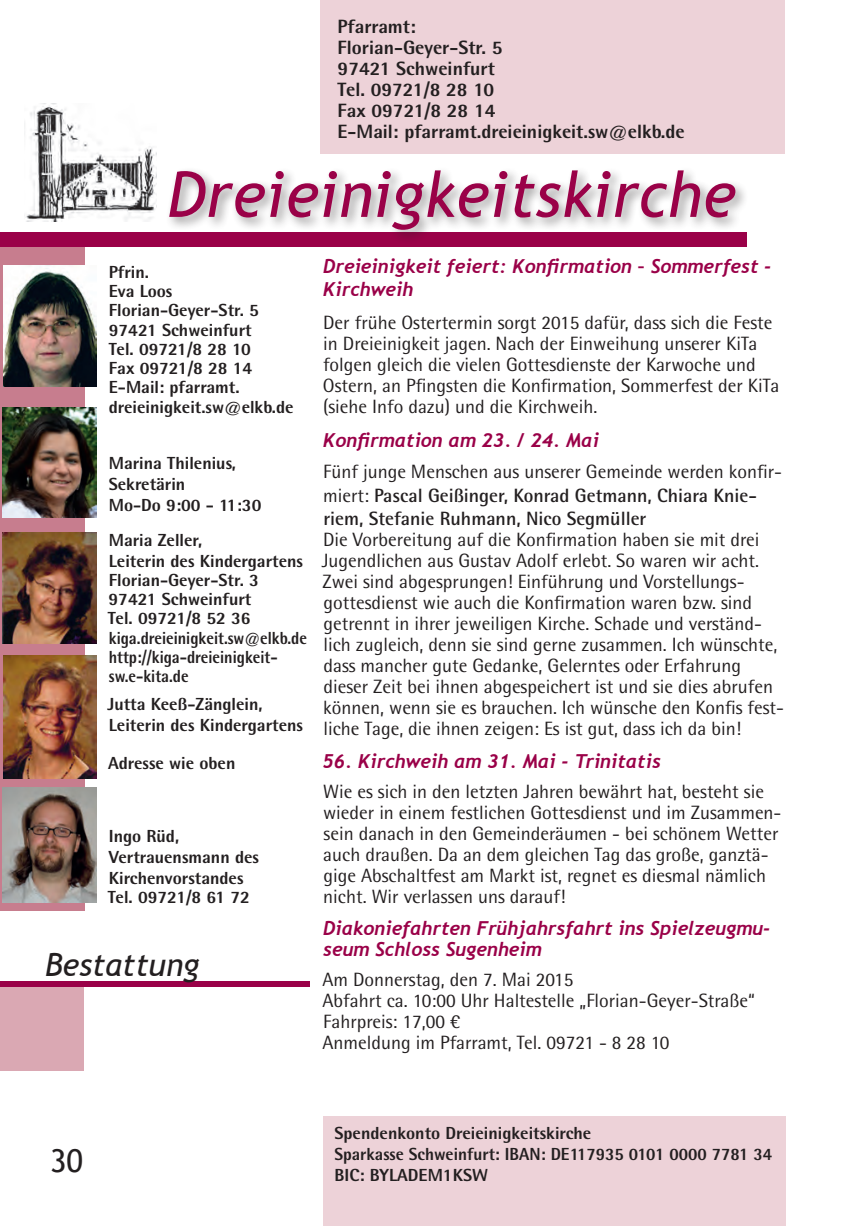
<style>
.page{position:relative;width:859px;height:1226px;background:#fff}
.page>*{position:absolute;margin:0;border:0;box-sizing:border-box;transform-origin:0 0}
.t1{font:italic 63px "Trebuchet MS";color:#9a0148}
.t2{font:italic 31.5px "Trebuchet MS";color:#231f20}
.t3{font:31.5px "Trebuchet MS";color:#231f20}
.Paragraph_Style_1{font:19.25px/21px "Rotis Semi Sans Std";color:#231f20}
.Paragraph_Style_1-2{font:italic 700 19.25px/23.1px "Trebuchet";color:#9a0148}
.Paragraph_Style_1-3{font:700 19.25px/23.1px "Rotis Semi Sans Std";color:#231f20}
.Infos2{font:800 19.25px/21px "Rotis Semi Sans Std";color:#231f20}
.Infos2-2{font:800 17.5px/19.2px "Rotis Semi Sans Std";color:#231f20}
.Infos2-3{font:800 17.5px/19.2px "Rotis Semi Sans Std";color:#231f20;scale:.9 1}
.Infos2-4{font:800 17.5px "Rotis Semi Sans Std";color:#231f20;scale:.96 1}
.s1{font-weight:400}
</style>
<div class="page">
<div style="left:0;top:233px;width:84px;height:677px;background:#c77d8e"></div>
<div style="left:0;top:232px;width:745px;height:14px;background:#9a0148"></div>
<div style="left:165px;top:166px;width:583px;height:78px;background:#231f20;opacity:.45"></div>
<div style="left:320px;top:0;width:464px;height:153px;background:#edd2d8"></div>
<img style="left:26px;top:103px;width:130px;height:119px">
<img style="left:3px;top:265px;width:94px;height:121px">
<img style="left:3px;top:408px;width:94px;height:109px">
<img style="left:3px;top:532px;width:94px;height:111px">
<img style="left:3px;top:655px;width:94px;height:123px">
<img style="left:3px;top:787px;width:94px;height:115px">
<div style="left:322px;top:1116px;width:463px;height:109px;background:#edd2d8"></div>
<div style="left:0;top:986px;width:83px;height:85px;background:#daa8b3"></div>
<div style="left:0;top:981px;width:309px;height:5px;background:#9a0148"></div>
<p class="Infos2" style="left:337px;top:16px;width:80px">Pfarramt:</p>
<p class="Infos2" style="left:337px;top:37px;width:166px">Florian-Geyer-Str. 5</p>
<p class="Infos2" style="left:337px;top:58px;width:159px">97421 Schweinfurt</p>
<p class="Infos2" style="left:337px;top:79px;width:159px">Tel. 09721/8 28 10<br>Fax 09721/8 28 14</p>
<p class="Infos2" style="left:337px;top:121px;width:348px">E-Mail: pfarramt.dreieinigkeit.sw@elkb.de</p>
<p class="t1" style="left:167px;top:157px;width:570px">Dreieinigkeitskirche</p>
<p class="Infos2-2" style="left:109px;top:262px;width:151px">Pfrin.<br>Eva Loos<br>Florian-Geyer-Str. 5<br>97421 Schweinfurt<br>Tel. 09721/8 28 10<br>Fax 09721/8 28 14<br>E-Mail: pfarramt.</p>
<p class="Infos2-2" style="left:109px;top:397px;width:186px">dreieinigkeit.sw@elkb.de</p>
<p class="Paragraph_Style_1-2" style="left:323px;top:254px;width:449px">Dreieinigkeit feiert: Konfirmation – Sommerfest -<br>Kirchweih</p>
<p class="Paragraph_Style_1" style="left:323px;top:312px;width:458px">Der frühe Ostertermin sorgt 2015 dafür, dass sich die Feste in Dreieinigkeit jagen. Nach der Einweihung unserer KiTa folgen gleich die vielen Gottesdienste der Karwoche und Ostern, an Pfingsten die Konfirmation, Sommerfest der KiTa (siehe Info dazu) und die Kirchweih.</p>
<p class="Paragraph_Style_1-2" style="left:323px;top:428px;width:277px">Konfirmation am 23. / 24. Mai</p>
<p class="Paragraph_Style_1-3" style="left:323px;top:460px;width:460px"><span class="s1">Fünf junge Menschen aus unserer Gemeinde werden konfir&shy;miert:</span> Pascal Geißinger, Konrad Getmann, Chiara Knie&shy;riem, Stefanie Ruhmann, Nico Segmüller</p>
<p class="Paragraph_Style_1" style="left:321px;top:528px;width:463px">Die Vorbereitung auf die Konfirmation haben sie mit drei Jugendlichen aus Gustav Adolf erlebt. So waren wir acht.<br>Zwei sind abgesprungen! Einführung und Vorstellungs&shy;gottesdienst wie auch die Konfirmation waren bzw. sind getrennt in ihrer jeweiligen Kirche. Schade und verständ&shy;lich zugleich, denn sie sind gerne zusammen. Ich wünschte, dass mancher gute Gedanke, Gelerntes oder Erfahrung dieser Zeit bei ihnen abgespeichert ist und sie dies abrufen können, wenn sie es brauchen. Ich wünsche den Konfis fest&shy;liche Tage, die ihnen zeigen: Es ist gut, dass ich da bin!</p>
<p class="Paragraph_Style_1-2" style="left:322px;top:750px;width:340px">56. Kirchweih am 31. Mai - Trinitatis</p>
<p class="Paragraph_Style_1" style="left:323px;top:781px;width:460px">Wie es sich in den letzten Jahren bewährt hat, besteht sie wieder in einem festlichen Gottesdienst und im Zusammen&shy;sein danach in den Gemeinderäumen - bei schönem Wetter auch draußen. Da an dem gleichen Tag das große, ganztä&shy;gige Abschaltfest am Markt ist, regnet es diesmal nämlich nicht. Wir verlassen uns darauf!</p>
<p class="Paragraph_Style_1-2" style="left:323px;top:917px;width:448px;line-height:21px">Diakoniefahrten Frühjahrsfahrt ins Spielzeugmu&shy;seum Schloss Sugenheim</p>
<p class="Paragraph_Style_1" style="left:322px;top:968px;width:252px">Am Donnerstag, den 7. Mai 2015</p>
<p class="Paragraph_Style_1" style="left:322px;top:989px;width:434px">Abfahrt ca. 10:00 Uhr Haltestelle „Florian-Geyer-Straße“</p>
<p class="Paragraph_Style_1" style="left:323px;top:1010px;width:139px">Fahrpreis: 17,00 €</p>
<p class="Paragraph_Style_1" style="left:322px;top:1031px;width:348px">Anmeldung im Pfarramt, Tel. 09721 - 8 28 10</p>
<p class="Infos2-2" style="left:109px;top:452px;width:154px;line-height:21px">Marina Thilenius,<br>Sekretärin<br>Mo-Do 9:00 - 11:30</p>
<p class="Infos2-2" style="left:109px;top:529px;width:196px;line-height:21px">Maria Zeller,<br>Leiterin des Kindergartens</p>
<p class="Infos2-2" style="left:108px;top:570px;width:152px">Florian-Geyer-Str. 3<br>97421 Schweinfurt<br>Tel. 09721/8 52 36</p>
<p class="Infos2-3" style="left:109px;top:627px;width:222px">kiga.dreieinigkeit.sw@elkb.de</p>
<p class="Infos2-3" style="left:109px;top:647px;width:189px">http://kiga-dreieinigkeit&shy;sw.e-kita.de</p>
<p class="Infos2-2" style="left:107px;top:693px;width:197px;line-height:21px">Jutta Keeß-Zänglein,<br>Leiterin des Kindergartens</p>
<p class="Infos2-2" style="left:108px;top:753px;width:129px">Adresse wie oben</p>
<p class="Infos2-2" style="left:109px;top:825px;width:152px;line-height:21px">Ingo Rüd,<br>Vertrauensmann des</p>
<p class="Infos2-2" style="left:108px;top:868px;width:144px">Kirchenvorstandes<br>Tel. 09721/8 61 72</p>
<p class="t2" style="left:45px;top:946px;width:156px">Bestattung</p>
<h2 class="t3" style="left:50px;top:1142px;width:35px">30</h2>
<p class="Infos2-2" style="left:334px;top:1122px;width:258px">Spendenkonto Dreieinigkeitskirche</p>
<p class="Infos2-4" style="left:334px;top:1142px;width:457px">Sparkasse Schweinfurt: IBAN: DE117935 0101 0000 7781 34</p>
<p class="Infos2-2" style="left:334px;top:1164px;width:155px">BIC: BYLADEM1KSW</p>
</div>
